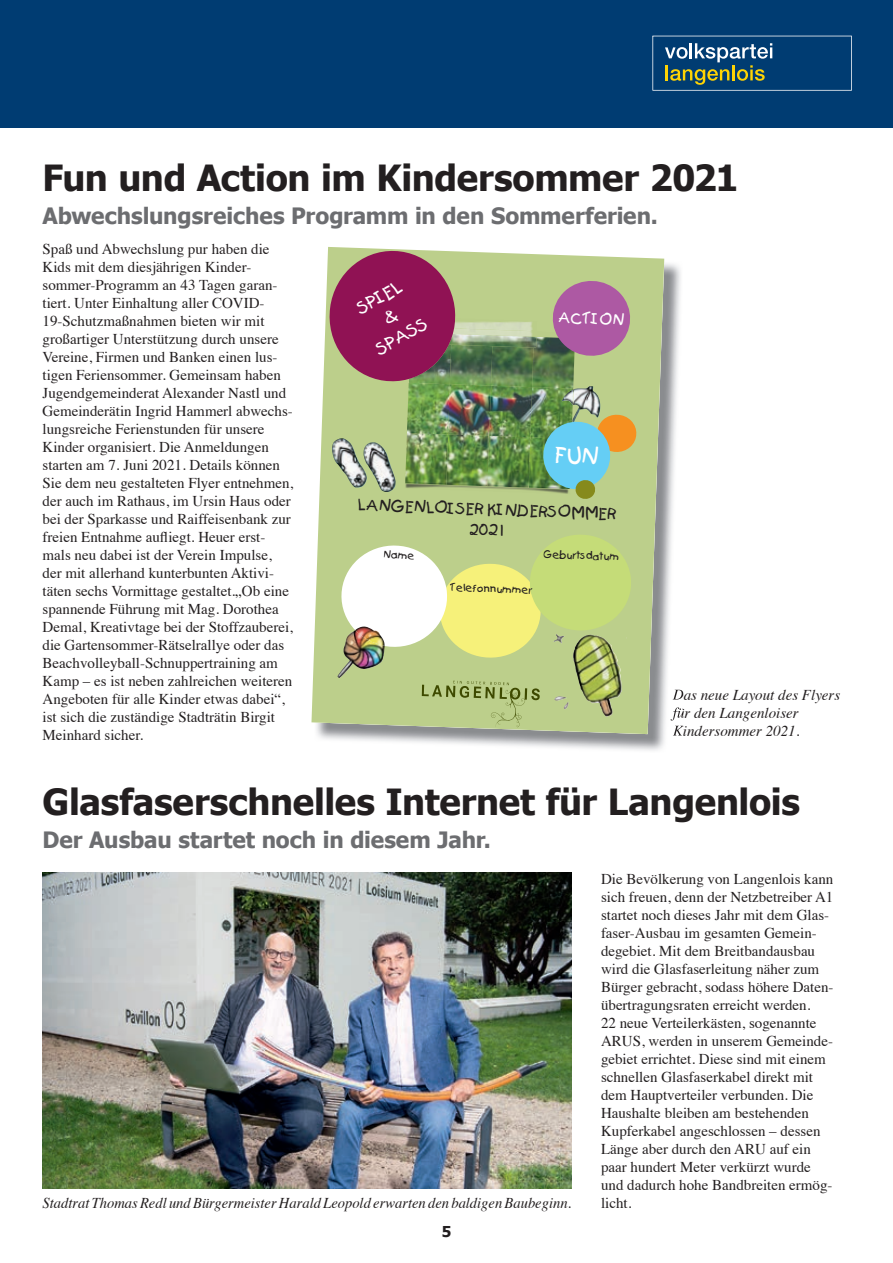
<style>
.page{position:relative;width:893px;height:1263px;background:#fff}
.page>*{position:absolute;margin:0;border:0;box-sizing:border-box;transform-origin:0 0}
.t1{font:700 36px "Tahoma";letter-spacing:-.01em;color:#231f20}
.t2{font:700 22.5px "Tahoma";color:#6c6d70}
.t3{font:17.55px/22.6px "Kids Plain";color:#fff;text-align:center}
.t4{font:15.75px/20.4px "Kids Plain";color:#231f20;text-align:center}
.t5{font:15.3px "Kids Plain";color:#fff}
.t6{font:15px/18px "Times";color:#231f20}
.t7{font:italic 15px/18px "Times";color:#231f20}
.t8{font:700 15px "Tahoma";color:#231f20}
.t9{font:10.2px "Kids Plain";color:#231f20}
</style>
<div class="page">
<div style="left:0;top:0;width:893px;height:128px;background:#003c72"></div>
<svg style="left:652px;top:36px;width:200px;height:55px"></svg>
<img style="left:43px;top:872px;width:528px;height:316px">
<img style="left:318px;top:258px;width:363px;height:493px">
<img style="left:673px;top:689px;width:10px;height:14px">
<img style="left:671px;top:707px;width:12px;height:14px">
<svg style="left:673px;top:725px;width:10px;height:11px"></svg>
<svg style="left:311px;top:247px;width:353px;height:487px;background:#becd98"></svg>
<img style="left:458px;top:348px;width:74px;height:38px">
<img style="left:532px;top:337px;width:43px;height:50px">
<img style="left:407px;top:384px;width:41px;height:29px">
<img style="left:448px;top:384px;width:43px;height:29px">
<img style="left:489px;top:386px;width:43px;height:27px">
<img style="left:530px;top:387px;width:43px;height:26px">
<img style="left:458px;top:318px;width:79px;height:10px">
<img style="left:458px;top:328px;width:79px;height:9px">
<img style="left:458px;top:334px;width:78px;height:14px">
<svg style="left:327px;top:248px;width:131px;height:136px;background:#974261"></svg>
<svg style="left:551px;top:279px;width:81px;height:79px;background:#aa7498"></svg>
<img style="left:332px;top:438px;width:7px;height:54px">
<img style="left:553px;top:660px;width:36px;height:39px">
<img style="left:337px;top:630px;width:47px;height:48px">
<svg style="left:422px;top:680px;width:118px;height:48px;background:#aec07c"></svg>
<img style="left:573px;top:386px;width:27px;height:27px">
<img style="left:557px;top:389px;width:17px;height:24px">
<img style="left:339px;top:413px;width:299px;height:247px">
<h1 class="t1" style="left:43px;top:153px;width:697px">Fun und Action im Kindersommer 2021</h1>
<h2 class="t2" style="left:43px;top:200px;width:617px">Abwechslungsreiches Programm in den Sommerferien.</h2>
<p class="t6" style="left:43px;top:238px;width:252px">Spaß und Abwechslung pur haben die Kids mit dem diesjährigen Kinder&shy;sommer-Programm an 43 Tagen garan&shy;tiert. Unter Einhaltung aller COVID-19-Schutzmaßnahmen bieten wir mit großartiger Unterstützung durch unsere Vereine, Firmen und Banken einen lus&shy;tigen Feriensommer. Gemeinsam haben Jugendgemeinderat Alexander Nastl und Gemeinderätin Ingrid Hammerl abwechs&shy;lungsreiche Ferienstunden für unsere Kinder organisiert. Die Anmeldungen starten am 7. Juni 2021. Details können Sie dem neu gestalteten Flyer entnehmen, der auch im Rathaus, im Ursin Haus oder bei der Sparkasse und Raiffeisenbank zur freien Entnahme aufliegt. Heuer erst&shy;mals neu dabei ist der Verein Impulse, der mit allerhand kunterbunten Aktivi&shy;täten sechs Vormittage gestaltet.„Ob eine spannende Führung mit Mag. Dorothea Demal, Kreativtage bei der Stoffzauberei, die Gartensommer-Rätselrallye oder das Beachvolleyball-Schnuppertraining am Kamp – es ist neben zahlreichen weiteren Angeboten für alle Kinder etwas dabei“, ist sich die zuständige Stadträtin Birgit Meinhard sicher.</p>
<p class="t3" style="left:349px;top:302px;width:59px;rotate:-30deg">SPIEL &amp;<br>SPASS</p>
<p class="t5" style="left:559px;top:308px;width:67px;rotate:2deg">ACTION</p>
<p class="t4" style="left:358px;top:495px;width:261px;rotate:2deg">LANGENLOISER KINDERSOMMER<br>2021</p>
<p class="t9" style="left:383px;top:548px;width:33px;rotate:2deg">Name</p>
<p class="t9" style="left:450px;top:581px;width:84px;rotate:2deg">Telefonnummer</p>
<p class="t9" style="left:543px;top:548px;width:77px;rotate:2deg">Geburtsdatum</p>
<p class="t7" style="left:673px;top:685px;width:169px">Das neue Layout des Flyers für den Langenloiser<br>Kindersommer 2021.</p>
<h1 class="t1" style="left:43px;top:777px;width:759px">Glasfaserschnelles Internet für Langenlois</h1>
<h2 class="t2" style="left:43px;top:824px;width:450px">Der Ausbau startet noch in diesem Jahr.</h2>
<p class="t7" style="left:43px;top:1193px;width:530px">Stadtrat Thomas Redl und Bürgermeister Harald Leopold erwarten den baldigen Baubeginn.</p>
<p class="t8" style="left:442px;top:1221px;width:11px">5</p>
<p class="t6" style="left:601px;top:868px;width:234px">Die Bevölkerung von Langenlois kann sich freuen, denn der Netzbetreiber A1 startet noch dieses Jahr mit dem Glas&shy;faser-Ausbau im gesamten Gemein&shy;degebiet. Mit dem Breitbandausbau wird die Glasfaserleitung näher zum Bürger gebracht, sodass höhere Daten&shy;übertragungsraten erreicht werden.<br>22 neue Verteilerkästen, sogenannte ARUS, werden in unserem Gemeinde&shy;gebiet errichtet. Diese sind mit einem schnellen Glasfaserkabel direkt mit dem Hauptverteiler verbunden. Die Haushalte bleiben am bestehenden Kupferkabel angeschlossen – dessen Länge aber durch den ARU auf ein paar hundert Meter verkürzt wurde und dadurch hohe Bandbreiten ermög&shy;licht.</p>
</div>
